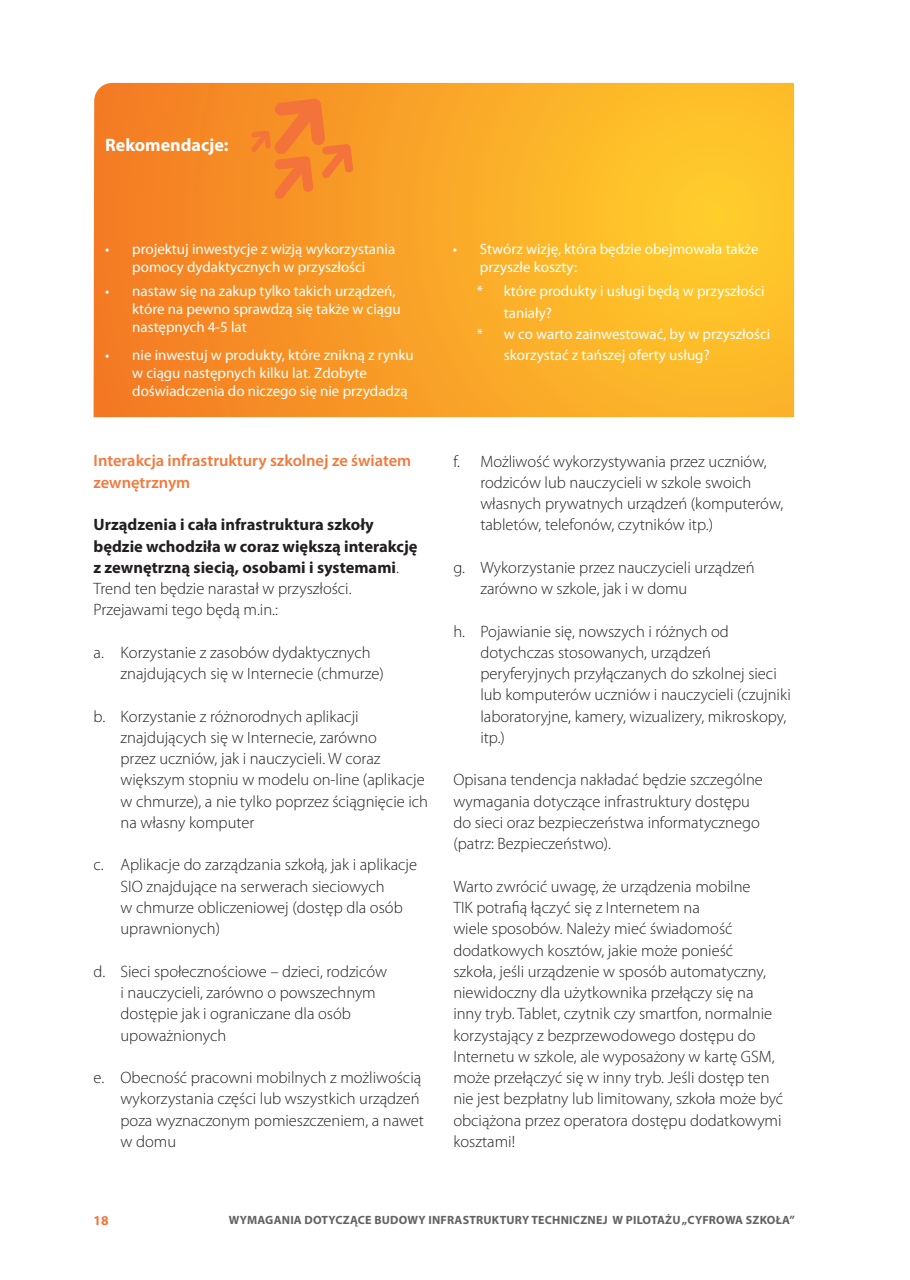
<style>
.page{position:relative;width:910px;height:1280px;background:#fff}
.page>*{position:absolute;margin:0;border:0;box-sizing:border-box;transform-origin:0 0}
.t1{font:700 18px "Myriad Pro";color:#fff}
.t2{font:300 16.5px/21.3px "Myriad Pro";color:#231f20}
.t3{font:700 16.5px/21.3px "Myriad Pro";color:#231f20}
.t4{font:600 16.5px/21.3px "Myriad Pro";color:#f3793b}
.t5{font:15px/18px "Myriad Pro";color:#fff}
.t6{font:700 13.5px "Myriad Pro";color:#f3733a}
.t7{font:700 12px "Myriad Pro";letter-spacing:.02em;color:#636366}
.s1{font-weight:300}
</style>
<div class="page">
<svg style="left:94px;top:83px;width:700px;height:334px;background:#f9a527"></svg>
<svg style="left:251px;top:99px;width:102px;height:100px;background:#f5892b"></svg>
<p class="t1" style="left:105px;top:138px;width:125px">Rekomendacje:</p>
<p class="t5" style="left:105px;top:241px;width:292px;text-align:center">• projektuj inwestycje z wizją wykorzystania pomocy dydaktycznych w przyszłości</p>
<p class="t5" style="left:132px;top:284px;width:270px;text-indent:-27px">• nastaw się na zakup tylko takich urządzeń, które na pewno sprawdzą się także w ciągu następnych 4-5 lat</p>
<p class="t5" style="left:132px;top:347px;width:283px;text-indent:-27px">• nie inwestuj w produkty, które znikną z rynku w ciągu następnych kilku lat. Zdobyte doświadczenia do niczego się nie przydadzą</p>
<p class="t4" style="left:94px;top:452px;width:319px">Interakcja infrastruktury szkolnej ze światem zewnętrznym</p>
<p class="t3" style="left:94px;top:515px;width:325px">Urządzenia i cała infrastruktura szkoły będzie wchodziła w coraz większą interakcję z zewnętrzną siecią, osobami i systemami<span class="s1">.<br>Trend ten będzie narastał w przyszłości.<br>Przejawami tego będą m.in.:</span></p>
<p class="t2" style="left:121px;top:643px;width:265px;text-indent:-27px">a. Korzystanie z zasobów dydaktycznych znajdujących się w Internecie (chmurze)</p>
<p class="t2" style="left:121px;top:707px;width:309px;text-indent:-27px">b. Korzystanie z różnorodnych aplikacji znajdujących się w Internecie, zarówno<br>przez uczniów, jak i nauczycieli. W coraz większym stopniu w modelu on-line (aplikacje w chmurze), a nie tylko poprzez ściągnięcie ich na własny komputer</p>
<p class="t2" style="left:121px;top:855px;width:298px;text-indent:-27px">c. Aplikacje do zarządzania szkołą, jak i aplikacje SIO znajdujące na serwerach sieciowych<br>w chmurze obliczeniowej (dostęp dla osób uprawnionych)</p>
<p class="t2" style="left:121px;top:962px;width:268px;text-indent:-27px">d. Sieci społecznościowe – dzieci, rodziców i nauczycieli, zarówno o powszechnym dostępie jak i ograniczane dla osób upoważnionych</p>
<p class="t2" style="left:121px;top:1068px;width:305px;text-indent:-27px">e. Obecność pracowni mobilnych z możliwością wykorzystania części lub wszystkich urządzeń poza wyznaczonym pomieszczeniem, a nawet w domu</p>
<p class="t5" style="left:480px;top:241px;width:280px;text-indent:-27px">• Stwórz wizję, która będzie obejmowała także przyszłe koszty:</p>
<p class="t5" style="left:477px;top:284px;width:289px">* które produkty i usługi będą w przyszłości</p>
<p class="t5" style="left:504px;top:305px;width:50px">taniały?</p>
<p class="t5" style="left:477px;top:326px;width:295px">* w co warto zainwestować, by w przyszłości</p>
<p class="t5" style="left:504px;top:347px;width:207px">skorzystać z tańszej oferty usług?</p>
<p class="t2" style="left:480px;top:452px;width:304px;text-indent:-27px">f. Możliwość wykorzystywania przez uczniów, rodziców lub nauczycieli w szkole swoich własnych prywatnych urządzeń (komputerów, tabletów, telefonów, czytników itp.)</p>
<p class="t2" style="left:480px;top:558px;width:276px;text-indent:-27px">g. Wykorzystanie przez nauczycieli urządzeń zarówno w szkole, jak i w domu</p>
<p class="t2" style="left:480px;top:622px;width:312px;text-indent:-27px">h. Pojawianie się, nowszych i różnych od dotychczas stosowanych, urządzeń peryferyjnych przyłączanych do szkolnej sieci lub komputerów uczniów i nauczycieli (czujniki laboratoryjne, kamery, wizualizery, mikroskopy, itp.)</p>
<p class="t2" style="left:453px;top:770px;width:311px">Opisana tendencja nakładać będzie szczególne wymagania dotyczące infrastruktury dostępu do sieci oraz bezpieczeństwa informatycznego (patrz: Bezpieczeństwo).</p>
<p class="t2" style="left:453px;top:877px;width:331px">Warto zwrócić uwagę, że urządzenia mobilne<br>TIK potrafią łączyć się z Internetem na<br>wiele sposobów. Należy mieć świadomość dodatkowych kosztów, jakie może ponieść<br>szkoła, jeśli urządzenie w sposób automatyczny, niewidoczny dla użytkownika przełączy się na inny tryb. Tablet, czytnik czy smartfon, normalnie korzystający z bezprzewodowego dostępu do Internetu w szkole, ale wyposażony w kartę GSM, może przełączyć się w inny tryb. Jeśli dostęp ten nie jest bezpłatny lub limitowany, szkoła może być obciążona przez operatora dostępu dodatkowymi kosztami!</p>
<p class="t6" style="left:94px;top:1215px;width:16px">18</p>
<p class="t7" style="left:229px;top:1215px;width:567px">WYMAGANIA DOTYCZĄCE BUDOWY INFRASTRUKTURY TECHNICZNEJ W PILOTAŻU „CYFROWA SZKOŁA”</p>
</div>
